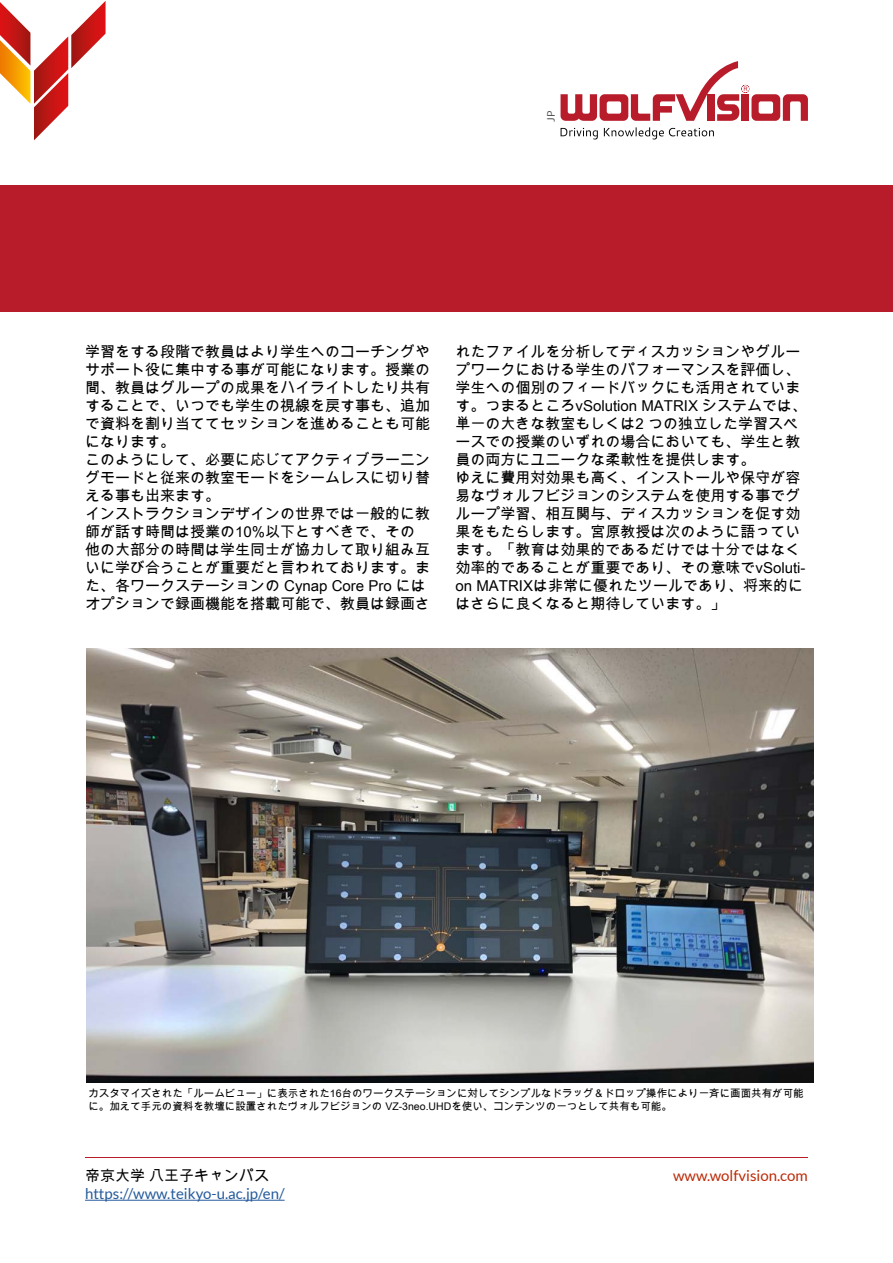
<style>
.page{position:relative;width:893px;height:1263px;background:#fff}
.page>*{position:absolute;margin:0;border:0;box-sizing:border-box;transform-origin:0 0}
.t1{font:15px/18px "Arial Unicode MS";color:#000}
.t2{font:15px "Lato";color:#245a9c}
.t3{font:15px "Lato";color:#bc2906}
.t4{font:10.5px/12.6px "Arial Unicode MS";color:#000}
.t5{font:10.5px "Lato";color:#565656}
</style>
<div class="page">
<div style="left:0;top:185px;width:893px;height:126px;background:#b81c2b"></div>
<hr style="left:85px;top:1157px;width:723px;height:1px;background:#b81c2b">
<hr style="left:85px;top:1200px;width:200px;height:1px;background:#245a9c">
<svg style="left:561px;top:127px;width:153px;height:12px"></svg>
<svg style="left:561px;top:61px;width:247px;height:60px"></svg>
<img style="left:87px;top:649px;width:726px;height:433px">
<svg style="left:0;top:1px;width:106px;height:139px"></svg>
<p class="t5" style="left:545px;top:122px;width:13px;rotate:-90deg">JP</p>
<p class="t1" style="left:85px;top:343px;width:346px">学習をする段階で教員はより学生へのコーチングやサポート役に集中する事が可能になります。授業の間、教員はグループの成果をハイライトしたり共有することで、いつでも学生の視線を戻す事も、追加で資料を割り当ててセッションを進めることも可能になります。<br>このようにして、必要に応じてアクティブラーニングモードと従来の教室モードをシームレスに切り替える事も出来ます。<br>インストラクションデザインの世界では一般的に教師が話す時間は授業の10%以下とすべきで、その他の大部分の時間は学生同士が協力して取り組み互いに学び合うことが重要だと言われております。また、各ワークステーションの Cynap Core Pro にはオプションで録画機能を搭載可能で、教員は録画さ</p>
<p class="t1" style="left:455px;top:343px;width:353px">れたファイルを分析してディスカッションやグループワークにおける学生のパフォーマンスを評価し、学生への個別のフィードバックにも活用されています。つまるところvSolution MATRIX システムでは、単一の大きな教室もしくは2 つの独立した学習スペースでの授業のいずれの場合においても、学生と教員の両方にユニークな柔軟性を提供します。<br>ゆえに費用対効果も高く、インストールや保守が容易なヴォルフビジョンのシステムを使用する事でグループ学習、相互関与、ディスカッションを促す効果をもたらします。宮原教授は次のように語っています。「教育は効果的であるだけでは十分ではなく効率的であることが重要であり、その意味でvSoluti&shy;on MATRIXは非常に優れたツールであり、将来的にはさらに良くなると期待しています。」</p>
<p class="t4" style="left:88px;top:1087px;width:717px">カスタマイズされた「ルームビュー」に表示された16台のワークステーションに対してシンプルなドラッグ＆ドロップ操作により一斉に画面共有が可能に。加えて手元の資料を教壇に設置されたヴォルフビジョンの VZ-3neo.UHDを使い、コンテンツの一つとして共有も可能。</p>
<p class="t1" style="left:85px;top:1166px;width:186px">帝京大学 八王子キャンパス</p>
<p class="t2" style="left:85px;top:1185px;width:201px">https://www.teikyo-u.ac.jp/en/</p>
<p class="t3" style="left:673px;top:1167px;width:136px">www.wolfvision.com</p>
</div>
